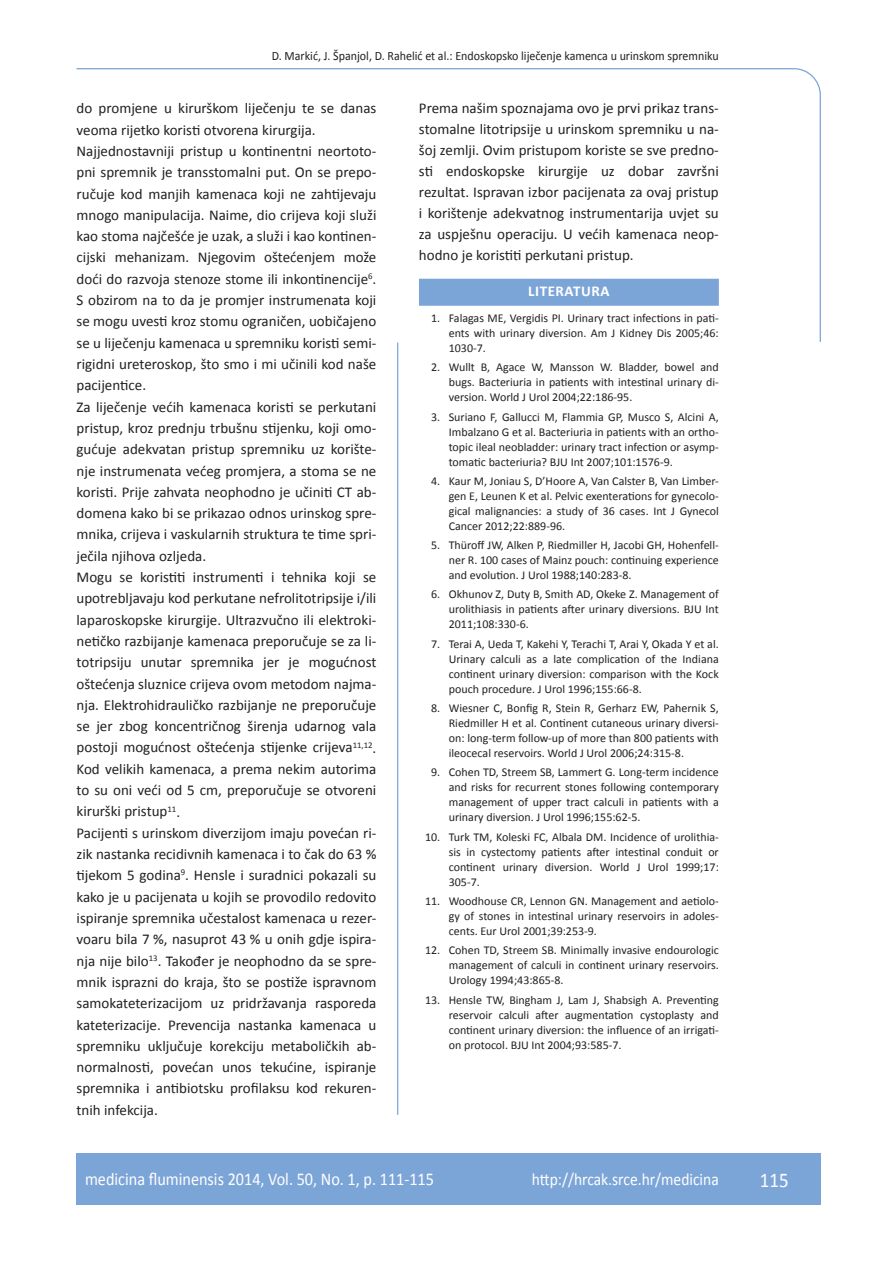
<style>
.page{position:relative;width:889px;height:1268px;background:#fff}
.page>*{position:absolute;margin:0;border:0;box-sizing:border-box;transform-origin:0 0}
.t1{font:21px "Calibri";color:#fff;scale:.9 1}
.t2{font:18px "Calibri";color:#fff;scale:.9 1}
.t3{font:17.25px "Calibri";color:#fff;scale:.9 1}
.t4{font:15px/21.3px "Calibri";color:#231f20}
.t5{font:700 15px "Calibri";letter-spacing:.04em;color:#fff}
.t6{font:12.75px "Calibri";color:#231f20;scale:.94 1}
.t7{font:12px/15px "Calibri";color:#231f20;text-align:justify}
</style>
<div class="page">
<svg style="left:76px;top:68px;width:745px;height:275px"></svg>
<hr style="left:397px;top:342px;width:1px;height:772px;background:#7ca5d7">
<div style="left:77px;top:1152px;width:744px;height:51px;background:#7ca5d7"></div>
<div style="left:419px;top:279px;width:300px;height:27px;background:#7ca5d7"></div>
<p class="t6" style="left:272px;top:47px;width:477px">D. Markić, J. Španjol, D. Rahelić et al.: Endoskopsko liječenje kamenca u urinskom spremniku</p>
<p class="t4" style="left:77px;top:97px;width:301px">do promjene u kirurškom liječenju te se danas veoma rijetko koristi otvorena kirurgija.<br>Najjednostavniji pristup u kontinentni neortoto&shy;pni spremnik je transstomalni put. On se prepo&shy;ručuje kod manjih kamenaca koji ne zahtijevaju mnogo manipulacija. Naime, dio crijeva koji služi kao stoma najčešće je uzak, a služi i kao kontinen&shy;cijski mehanizam. Njegovim oštećenjem može doći do razvoja stenoze stome ili inkontinencije<sup>6</sup>.<br>S obzirom na to da je promjer instrumenata koji se mogu uvesti kroz stomu ograničen, uobičajeno se u liječenju kamenaca u spremniku koristi semi&shy;rigidni ureteroskop, što smo i mi učinili kod naše pacijentice.<br>Za liječenje većih kamenaca koristi se perkutani pristup, kroz prednju trbušnu stijenku, koji omo&shy;gućuje adekvatan pristup spremniku uz korište&shy;nje instrumenata većeg promjera, a stoma se ne koristi. Prije zahvata neophodno je učiniti CT ab&shy;domena kako bi se prikazao odnos urinskog spre&shy;mnika, crijeva i vaskularnih struktura te time spri&shy;ječila njihova ozljeda.<br>Mogu se koristiti instrumenti i tehnika koji se upotrebljavaju kod perkutane nefrolitotripsije i/ili laparoskopske kirurgije. Ultrazvučno ili elektroki&shy;netičko razbijanje kamenaca preporučuje se za li&shy;totripsiju unutar spremnika jer je mogućnost oštećenja sluznice crijeva ovom metodom najma&shy;nja. Elektrohidrauličko razbijanje ne preporučuje se jer zbog koncentričnog širenja udarnog vala postoji mogućnost oštećenja stijenke crijeva<sup>11,12</sup>.<br>Kod velikih kamenaca, a prema nekim autorima to su oni veći od 5 cm, preporučuje se otvoreni kirurški pristup<sup>11</sup>.<br>Pacijenti s urinskom diverzijom imaju povećan ri&shy;zik nastanka recidivnih kamenaca i to čak do 63 % tijekom 5 godina<sup>9</sup>. Hensle i suradnici pokazali su kako je u pacijenata u kojih se provodilo redovito ispiranje spremnika učestalost kamenaca u rezer&shy;voaru bila 7 %, nasuprot 43 % u onih gdje ispira&shy;nja nije bilo<sup>13</sup>. Također je neophodno da se spre&shy;mnik isprazni do kraja, što se postiže ispravnom samokateterizacijom uz pridržavanja rasporeda kateterizacije. Prevencija nastanka kamenaca u spremniku uključuje korekciju metaboličkih ab&shy;normalnosti, povećan unos tekućine, ispiranje spremnika i antibiotsku profilaksu kod rekuren&shy;tnih infekcija.</p>
<p class="t4" style="left:419px;top:97px;width:301px;text-align:justify">Prema našim spoznajama ovo je prvi prikaz trans&shy;stomalne litotripsije u urinskom spremniku u na&shy;šoj zemlji. Ovim pristupom koriste se sve predno&shy;sti endoskopske kirurgije uz dobar završni rezultat. Ispravan izbor pacijenata za ovaj pristup i korištenje adekvatnog instrumentarija uvjet su za uspješnu operaciju. U većih kamenaca neop&shy;hodno je koristiti perkutani pristup.</p>
<p class="t5" style="left:528px;top:282px;width:83px">LITERATURA</p>
<p class="t7" style="left:449px;top:310px;width:271px;text-indent:-18px">1. Falagas ME, Vergidis PI. Urinary tract infections in pati&shy;ents with urinary diversion. Am J Kidney Dis 2005;46:<br>1030-7.</p>
<p class="t7" style="left:449px;top:359px;width:271px;text-indent:-18px">2. Wullt B, Agace W, Mansson W. Bladder, bowel and bugs. Bacteriuria in patients with intestinal urinary di&shy;version. World J Urol 2004;22:186-95.</p>
<p class="t7" style="left:449px;top:408px;width:272px;text-indent:-18px">3. Suriano F, Gallucci M, Flammia GP, Musco S, Alcini A, Imbalzano G et al. Bacteriuria in patients with an ortho&shy;topic ileal neobladder: urinary tract infection or asymp&shy;tomatic bacteriuria? BJU Int 2007;101:1576-9.</p>
<p class="t7" style="left:449px;top:473px;width:271px;text-indent:-18px">4. Kaur M, Joniau S, D’Hoore A, Van Calster B, Van Limber&shy;gen E, Leunen K et al. Pelvic exenterations for gynecolo&shy;gical malignancies: a study of 36 cases. Int J Gynecol Cancer 2012;22:889-96.</p>
<p class="t7" style="left:449px;top:537px;width:271px;text-indent:-18px">5. Thüroff JW, Alken P, Riedmiller H, Jacobi GH, Hohenfell&shy;ner R. 100 cases of Mainz pouch: continuing experience and evolution. J Urol 1988;140:283-8.</p>
<p class="t7" style="left:449px;top:586px;width:272px;text-indent:-18px">6. Okhunov Z, Duty B, Smith AD, Okeke Z. Management of urolithiasis in patients after urinary diversions. BJU Int 2011;108:330-6.</p>
<p class="t7" style="left:449px;top:635px;width:271px;text-indent:-18px">7. Terai A, Ueda T, Kakehi Y, Terachi T, Arai Y, Okada Y et al.<br>Urinary calculi as a late complication of the Indiana continent urinary diversion: comparison with the Kock pouch procedure. J Urol 1996;155:66-8.</p>
<p class="t7" style="left:449px;top:699px;width:271px;text-indent:-18px">8. Wiesner C, Bonfig R, Stein R, Gerharz EW, Pahernik S, Riedmiller H et al. Continent cutaneous urinary diversi&shy;on: long-term follow-up of more than 800 patients with ileocecal reservoirs. World J Urol 2006;24:315-8.</p>
<p class="t7" style="left:449px;top:764px;width:271px;text-indent:-18px">9. Cohen TD, Streem SB, Lammert G. Long-term incidence and risks for recurrent stones following contemporary management of upper tract calculi in patients with a urinary diversion. J Urol 1996;155:62-5.</p>
<p class="t7" style="left:449px;top:828px;width:272px;text-indent:-24px">10. Turk TM, Koleski FC, Albala DM. Incidence of urolithia&shy;sis in cystectomy patients after intestinal conduit or continent urinary diversion. World J Urol 1999;17:<br>305-7.</p>
<p class="t7" style="left:449px;top:892px;width:271px;text-indent:-24px">11. Woodhouse CR, Lennon GN. Management and aetiolo&shy;gy of stones in intestinal urinary reservoirs in adoles&shy;cents. Eur Urol 2001;39:253-9.</p>
<p class="t7" style="left:449px;top:941px;width:271px;text-indent:-24px">12. Cohen TD, Streem SB. Minimally invasive endourologic management of calculi in continent urinary reservoirs.<br>Urology 1994;43:865-8.</p>
<p class="t7" style="left:449px;top:991px;width:271px;text-indent:-24px">13. Hensle TW, Bingham J, Lam J, Shabsigh A. Preventing reservoir calculi after augmentation cystoplasty and continent urinary diversion: the influence of an irrigati&shy;on protocol. BJU Int 2004;93:585-7.</p>
<p class="t2" style="left:85px;top:1167px;width:389px">medicina fluminensis 2014, Vol. 50, No. 1, p. 111-115</p>
<p class="t3" style="left:532px;top:1168px;width:209px">http://hrcak.srce.hr/medicina</p>
<h1 class="t1" style="left:760px;top:1166px;width:33px">115</h1>
</div>
